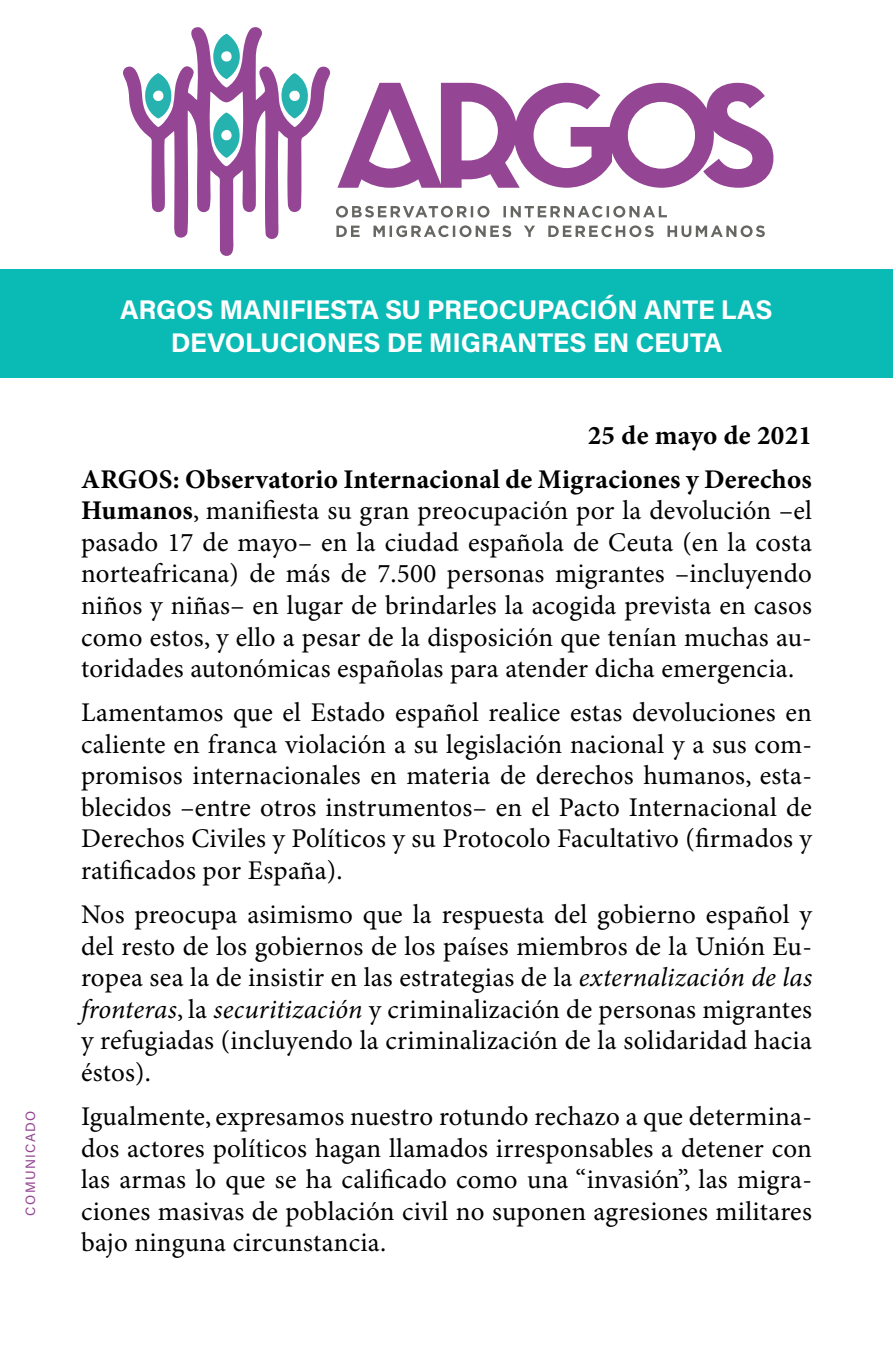
<style>
.page{position:relative;width:893px;height:1372px;background:#fff}
.page>*{position:absolute;margin:0;border:0;box-sizing:border-box;transform-origin:0 0}
.t1{font:27px/31.5px "Minion Pro";letter-spacing:.01em;color:#000;text-align:justify}
.t2{font:700 27px/44.3px "Minion Pro";letter-spacing:.01em;color:#000;text-align:right}
.t3{font:27px/32.4px "Acumin Variable Concept";letter-spacing:.025em;color:#fff;text-align:center}
.t4{font:13.5px "Acumin Variable Concept";letter-spacing:.115em;color:#944493}
.s1{font-weight:700}
.s2{font-style:italic}
</style>
<div class="page">
<div style="left:0;top:269px;width:893px;height:109px;background:#0abab5"></div>
<svg style="left:337px;top:83px;width:436px;height:105px"></svg>
<svg style="left:123px;top:27px;width:207px;height:229px"></svg>
<svg style="left:336px;top:206px;width:429px;height:31px"></svg>
<p class="t4" style="left:21px;top:1215px;width:107px;rotate:-90deg">COMUNICADO</p>
<p class="t3" style="left:120px;top:292px;width:653px">ARGOS MANIFIESTA SU PREOCUPACIÓN ANTE LAS<br>DEVOLUCIONES DE MIGRANTES EN CEUTA</p>
<p class="t2" style="left:81px;top:414px;width:732px">25 de mayo de 2021<br>ARGOS: Observatorio Internacional de Migraciones y Derechos</p>
<p class="t1" style="left:81px;top:496px;width:732px"><span class="s1">Humanos</span>, manifiesta su gran preocupación por la devolución –el pasado 17 de mayo– en la ciudad española de Ceuta (en la costa norteafricana) de más de 7.500 personas migrantes –incluyendo niños y niñas– en lugar de brindarles la acogida prevista en casos como estos, y ello a pesar de la disposición que tenían muchas au&shy;toridades autonómicas españolas para atender dicha emergencia.</p>
<p class="t1" style="left:81px;top:698px;width:733px">Lamentamos que el Estado español realice estas devoluciones en caliente en franca violación a su legislación nacional y a sus com&shy;promisos internacionales en materia de derechos humanos, esta&shy;blecidos –entre otros instrumentos– en el Pacto Internacional de Derechos Civiles y Políticos y su Protocolo Facultativo (firmados y ratificados por España).</p>
<p class="t1" style="left:81px;top:899px;width:733px">Nos preocupa asimismo que la respuesta del gobierno español y del resto de los gobiernos de los países miembros de la Unión Eu&shy;ropea sea la de insistir en las estrategias de la <span class="s2">externalización de las fronteras</span>, la <span class="s2">securitización</span> y criminalización de personas migrantes y refugiadas (incluyendo la criminalización de la solidaridad hacia éstos).</p>
<p class="t1" style="left:81px;top:1101px;width:732px">Igualmente, expresamos nuestro rotundo rechazo a que determina&shy;dos actores políticos hagan llamados irresponsables a detener con las armas lo que se ha calificado como una “invasión”, las migra&shy;ciones masivas de población civil no suponen agresiones militares bajo ninguna circunstancia.</p>
</div>
